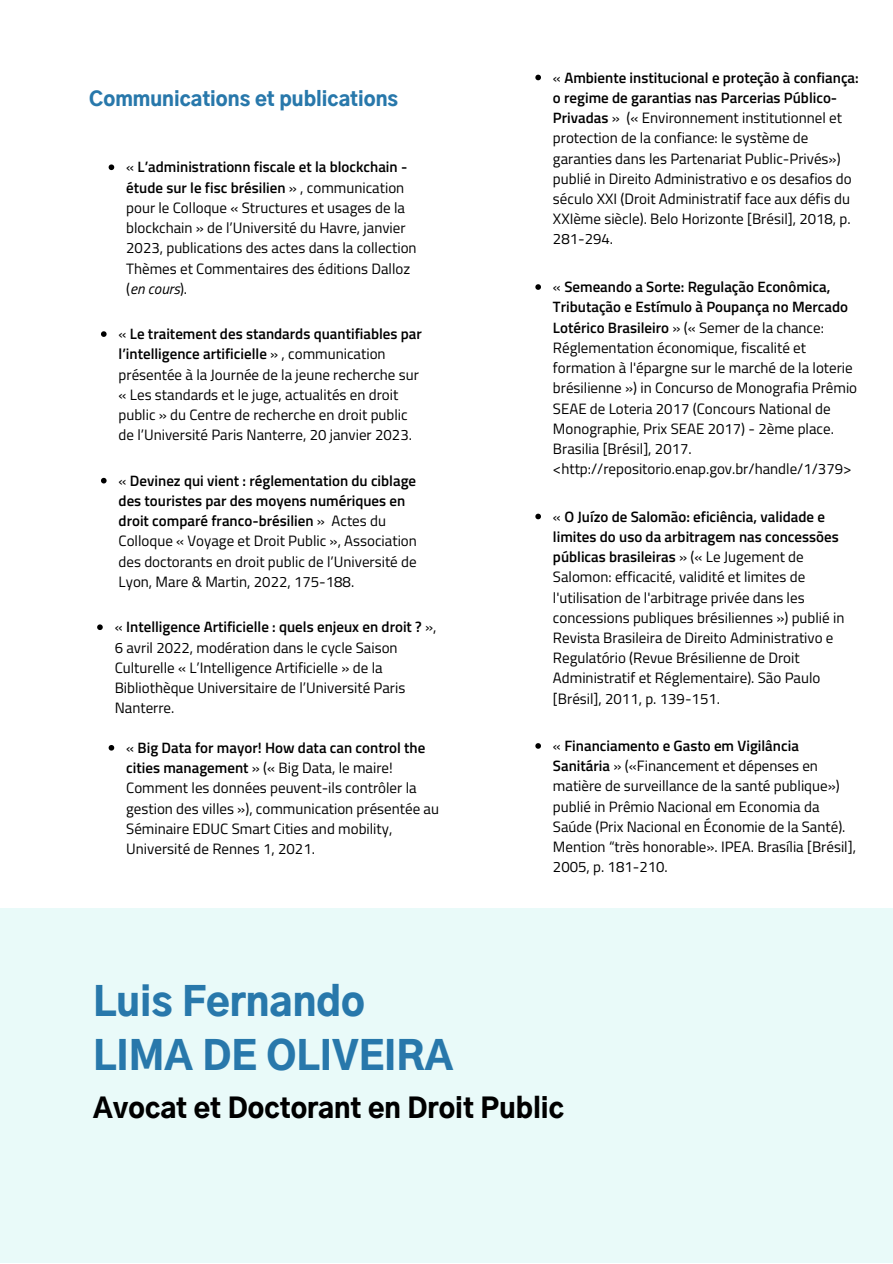
<style>
.page{position:relative;width:893px;height:1264px;background:#fff}
.page>*{position:absolute;margin:0;border:0;box-sizing:border-box;transform-origin:0 0}
.t1{font:900 39px "Gothic A1";color:#2878ab}
.t2{font:900 27px "Gothic A1";color:#000}
.t3{font:900 19.5px "Gothic A1";color:#2878ab}
.t4{font:15px/20.2px "Titillium Web";color:#000}
.s1{font-weight:600}
.s2{font-style:italic}
</style>
<div class="page">
<div style="left:0;top:907px;width:892px;height:355px;background:#e9faf9"></div>
<svg style="left:535px;top:743px;width:6px;height:5px"></svg>
<svg style="left:535px;top:513px;width:6px;height:6px"></svg>
<svg style="left:535px;top:284px;width:6px;height:6px"></svg>
<svg style="left:101px;top:478px;width:6px;height:5px"></svg>
<svg style="left:535px;top:75px;width:6px;height:5px"></svg>
<svg style="left:97px;top:624px;width:6px;height:6px"></svg>
<svg style="left:109px;top:745px;width:5px;height:5px"></svg>
<svg style="left:101px;top:331px;width:6px;height:6px"></svg>
<svg style="left:109px;top:164px;width:5px;height:6px"></svg>
<p class="t3" style="left:89px;top:91px;width:310px">Communications et publications</p>
<p class="t4" style="left:126px;top:157px;width:292px">« <span class="s1">L’administrationn fiscale et la blockchain - étude sur le fisc brésilien</span> » , communication pour le Colloque « Structures et usages de la blockchain » de l’Université du Havre, janvier 2023, publications des actes dans la collection Thèmes et Commentaires des éditions Dalloz (<span class="s2">en cours</span>).</p>
<p class="t4" style="left:119px;top:323px;width:305px">« <span class="s1">Le traitement des standards quantifiables par l’intelligence artificielle</span> » , communication présentée à la Journée de la jeune recherche sur « Les standards et le juge, actualités en droit public » du Centre de recherche en droit public de l’Université Paris Nanterre, 20 janvier 2023.</p>
<p class="t4" style="left:119px;top:470px;width:300px">« <span class="s1">Devinez qui vient : réglementation du ciblage des touristes par des moyens numériques en droit comparé franco-brésilien</span> » Actes du Colloque « Voyage et Droit Public », Association des doctorants en droit public de l’Université de Lyon, Mare &amp; Martin, 2022, 175-188.</p>
<p class="t4" style="left:115px;top:616px;width:323px">« <span class="s1">Intelligence Artificielle : quels enjeux en droit ?</span> », 6 avril 2022, modération dans le cycle Saison Culturelle « L’Intelligence Artificielle » de la Bibliothèque Universitaire de l’Université Paris Nanterre.</p>
<p class="t4" style="left:126px;top:737px;width:314px">« <span class="s1">Big Data for mayor! How data can control the cities management</span> » (« Big Data, le maire!<br>Comment les données peuvent-ils contrôler la gestion des villes »), communication présentée au Séminaire EDUC Smart Cities and mobility, Université de Rennes 1, 2021.</p>
<p class="t4" style="left:553px;top:67px;width:307px">« <span class="s1">Ambiente institucional e proteção à confiança: o regime de garantias nas Parcerias Público-Privadas</span> » (« Environnement institutionnel et protection de la confiance: le système de garanties dans les Partenariat Public-Privés») publié in Direito Administrativo e os desafios do século XXI (Droit Administratif face aux défis du XXIème siècle). Belo Horizonte [Brésil], 2018, p.<br>281-294.</p>
<p class="t4" style="left:553px;top:276px;width:306px">« <span class="s1">Semeando a Sorte: Regulação Econômica, Tributação e Estímulo à Poupança no Mercado Lotérico Brasileiro</span> » (« Semer de la chance:<br>Réglementation économique, fiscalité et formation à l'épargne sur le marché de la loterie brésilienne ») in Concurso de Monografia Prêmio SEAE de Loteria 2017 (Concours National de Monographie, Prix SEAE 2017) - 2ème place.<br>Brasilia [Brésil], 2017. &lt;http://repositorio.enap.gov.br/handle/1/379&gt;</p>
<p class="t4" style="left:553px;top:506px;width:293px">« <span class="s1">O Juízo de Salomão: eficiência, validade e limites do uso da arbitragem nas concessões públicas brasileiras</span> » (« Le Jugement de Salomon: efficacité, validité et limites de l'utilisation de l'arbitrage privée dans les concessions publiques brésiliennes ») publié in Revista Brasileira de Direito Administrativo e Regulatório (Revue Brésilienne de Droit Administratif et Réglementaire). São Paulo [Brésil], 2011, p. 139-151.</p>
<p class="t4" style="left:553px;top:735px;width:304px">« <span class="s1">Financiamento e Gasto em Vigilância Sanitária</span> » («Financement et dépenses en matière de surveillance de la santé publique») publié in Prêmio Nacional em Economia da Saúde (Prix Nacional en Économie de la Santé).<br>Mention “très honorable». IPEA. Brasília [Brésil], 2005, p. 181-210.</p>
<p class="t1" style="left:93px;top:985px;width:273px">Luis Fernando</p>
<p class="t1" style="left:93px;top:1039px;width:362px">LIMA DE OLIVEIRA</p>
<p class="t2" style="left:93px;top:1096px;width:472px">Avocat et Doctorant en Droit Public</p>
</div>
